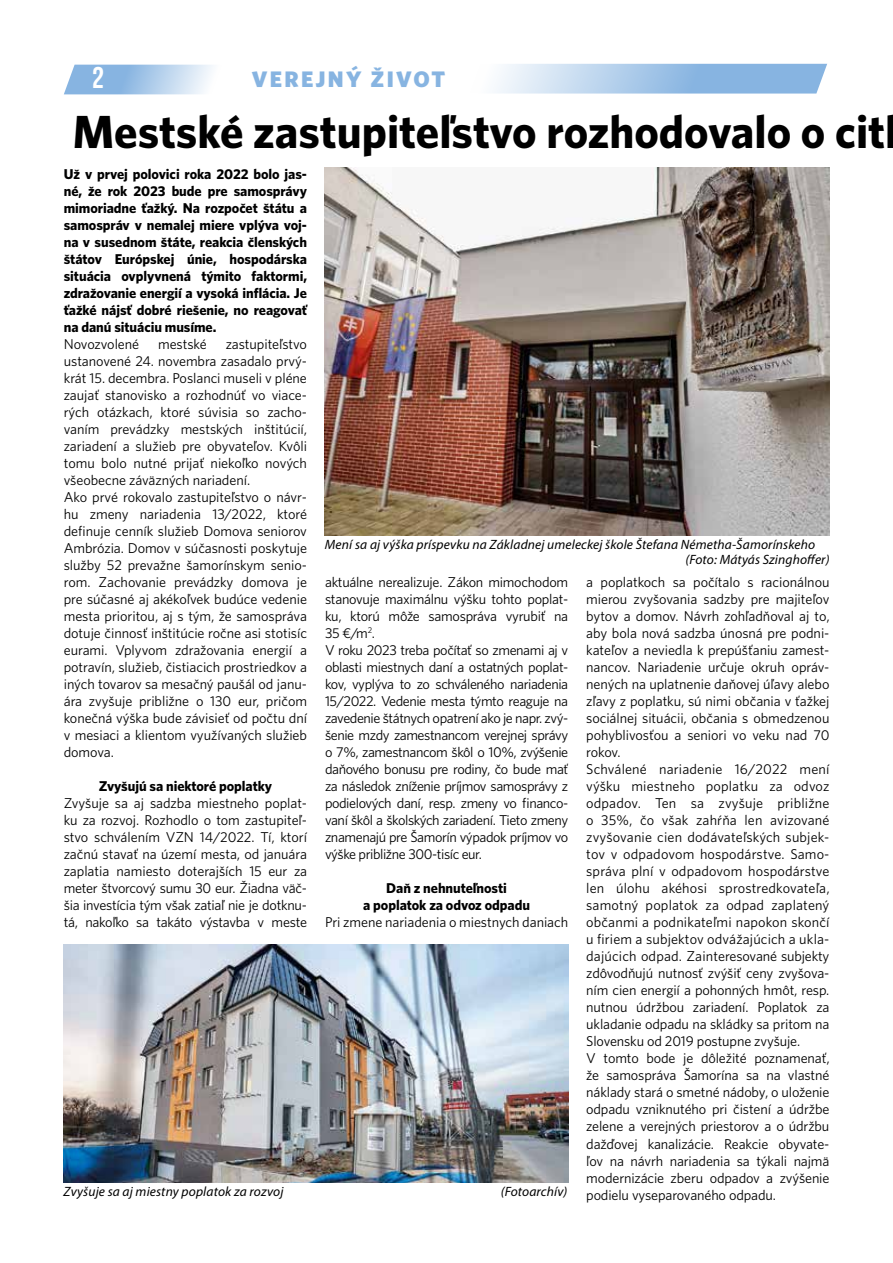
<style>
.page{position:relative;width:893px;height:1263px;background:#fff}
.page>*{position:absolute;margin:0;border:0;box-sizing:border-box;transform-origin:0 0}
.t1{font:46.5px "Whitney CE Bold";color:#000}
.t2{font:30px "Bebas Neue";color:#fff}
.t3{font:22.5px "Whitney CE Black";letter-spacing:.1em;color:#87b4e1}
.t4{font:14.25px/17px "Whitney C Ebook";letter-spacing:-.01em;color:#000}
.t5{font:14.25px/17px "Whitney C Ebook";letter-spacing:-.03em;color:#000}
.t6{font:14.25px/17px "Whitney CE Bold";letter-spacing:-.005em;color:#000;text-align:justify}
.t7{font:italic 13.5px/15px "Myriad Pro";letter-spacing:.01em;color:#000}
</style>
<div class="page">
<svg style="left:64px;top:65px;width:149px;height:29px;background:#aeccea"></svg>
<svg style="left:495px;top:64px;width:332px;height:30px;background:#accbea"></svg>
<img style="left:325px;top:168px;width:504px;height:368px">
<img style="left:64px;top:944px;width:504px;height:238px">
<h2 class="t2" style="left:92px;top:61px;width:13px">2</h2>
<h3 class="t3" style="left:252px;top:65px;width:195px">VEREJNÝ ŽIVOT</h3>
<h1 class="t1" style="left:73px;top:104px;width:826px">Mestské zastupiteľstvo rozhodovalo o citl</h1>
<p class="t6" style="left:64px;top:165px;width:245px">Už v prvej polovici roka 2022 bolo jas&shy;né, že rok 2023 bude pre samosprávy mimoriadne ťažký. Na rozpočet štátu a samospráv v nemalej miere vplýva voj&shy;na v susednom štáte, reakcia členských štátov Európskej únie, hospodárska situácia ovplyvnená týmito faktormi, zdražovanie energií a vysoká inflácia. Je ťažké nájsť dobré riešenie, no reagovať na danú situáciu musíme.</p>
<p class="t4" style="left:64px;top:335px;width:77px">Novozvolené</p>
<p class="t4" style="left:158px;top:335px;width:50px">mestské</p>
<p class="t4" style="left:64px;top:335px;width:245px;text-indent:162px">zastupiteľstvo ustanovené 24. novembra zasadalo prvý&shy;krát 15. decembra. Poslanci museli v pléne zaujať stanovisko a rozhodnúť vo viace&shy;rých otázkach, ktoré súvisia so zacho&shy;vaním prevádzky mestských inštitúcií, zariadení a služieb pre obyvateľov. Kvôli tomu bolo nutné prijať niekoľko nových všeobecne záväzných nariadení.<br>Ako prvé rokovalo zastupiteľstvo o návr&shy;hu zmeny nariadenia 13/2022, ktoré definuje cenník služieb Domova seniorov Ambrózia. Domov v súčasnosti poskytuje služby 52 prevažne šamorínskym senio&shy;rom. Zachovanie prevádzky domova je pre súčasné aj akékoľvek budúce vedenie mesta prioritou, aj s tým, že samospráva dotuje činnosť inštitúcie ročne asi stotisíc eurami. Vplyvom zdražovania energií a potravín, služieb, čistiacich prostriedkov a iných tovarov sa mesačný paušál od janu&shy;ára zvyšuje približne o 130 eur, pričom konečná výška bude závisieť od počtu dní v mesiaci a klientom využívaných služieb domova.</p>
<p class="t6" style="left:99px;top:777px;width:175px">Zvyšujú sa niektoré poplatky</p>
<p class="t4" style="left:64px;top:795px;width:245px;text-align:justify">Zvyšuje sa aj sadzba miestneho poplat&shy;ku za rozvoj. Rozhodlo o tom zastupiteľ&shy;stvo schválením VZN 14/2022. Tí, ktorí začnú stavať na území mesta, od januára zaplatia namiesto doterajších 15 eur za meter štvorcový sumu 30 eur. Žiadna väč&shy;šia investícia tým však zatiaľ nie je dotknu&shy;tá, nakoľko sa takáto výstavba v meste</p>
<p class="t7" style="left:685px;top:536px;width:146px;text-indent:-360px">Mení sa aj výška príspevku na Základnej umeleckej škole Štefana Németha-Šamorínskeho (Foto: Mátyás Szinghoffer)</p>
<p class="t4" style="left:586px;top:573px;width:245px">a poplatkoch sa počítalo s racionálnou mierou zvyšovania sadzby pre majiteľov bytov a domov. Návrh zohľadňoval aj to, aby bola nová sadzba únosná pre podni&shy;kateľov a neviedla k prepúšťaniu zamest&shy;nancov. Nariadenie určuje okruh opráv&shy;nených na uplatnenie daňovej úľavy alebo zľavy z poplatku, sú nimi občania v ťažkej sociálnej situácii, občania s obmedzenou pohyblivosťou a seniori vo veku nad 70 rokov.<br>Schválené nariadenie 16/2022 mení výšku miestneho poplatku za odvoz odpadov. Ten sa zvyšuje približne o 35%, čo však zahŕňa len avizované zvyšovanie cien dodávateľských subjek&shy;tov v odpadovom hospodárstve. Samo&shy;správa plní v odpadovom hospodárstve len úlohu akéhosi sprostredkovateľa, samotný poplatok za odpad zaplatený občanmi a podnikateľmi napokon skončí u firiem a subjektov odvážajúcich a ukla&shy;dajúcich odpad. Zainteresované subjekty zdôvodňujú nutnosť zvýšiť ceny zvyšova&shy;ním cien energií a pohonných hmôt, resp. nutnou údržbou zariadení. Poplatok za ukladanie odpadu na skládky sa pritom na Slovensku od 2019 postupne zvyšuje.<br>V tomto bode je dôležité poznamenať, že samospráva Šamorína sa na vlastné náklady stará o smetné nádoby, o uloženie odpadu vzniknutého pri čistení a údržbe zelene a verejných priestorov a o údržbu dažďovej kanalizácie. Reakcie obyvate&shy;ľov na návrh nariadenia sa týkali najmä modernizácie zberu odpadov a zvýšenie podielu vyseparovaného odpadu.</p>
<p class="t5" style="left:325px;top:573px;width:245px">aktuálne nerealizuje. Zákon mimochodom stanovuje maximálnu výšku tohto poplat&shy;ku, ktorú môže samospráva vyrubiť na 35 €/m<sup>2</sup>.<br>V roku 2023 treba počítať so zmenami aj v oblasti miestnych daní a ostatných poplat&shy;kov, vyplýva to zo schváleného nariadenia 15/2022. Vedenie mesta týmto reaguje na zavedenie štátnych opatrení ako je napr. zvý&shy;šenie mzdy zamestnancom verejnej správy o 7%, zamestnancom škôl o 10%, zvýšenie daňového bonusu pre rodiny, čo bude mať za následok zníženie príjmov samosprávy z podielových daní, resp. zmeny vo financo&shy;vaní škôl a školských zariadení. Tieto zmeny znamenajú pre Šamorín výpadok príjmov vo výške približne 300-tisíc eur.</p>
<p class="t6" style="left:363px;top:879px;width:168px;text-align:center">Daň z nehnuteľnosti<br>a poplatok za odvoz odpadu</p>
<p class="t4" style="left:325px;top:913px;width:245px">Pri zmene nariadenia o miestnych daniach</p>
<p class="t7" style="left:64px;top:1184px;width:221px">Zvyšuje sa aj miestny poplatok za rozvoj</p>
<p class="t7" style="left:501px;top:1184px;width:68px">(Fotoarchív)</p>
</div>
